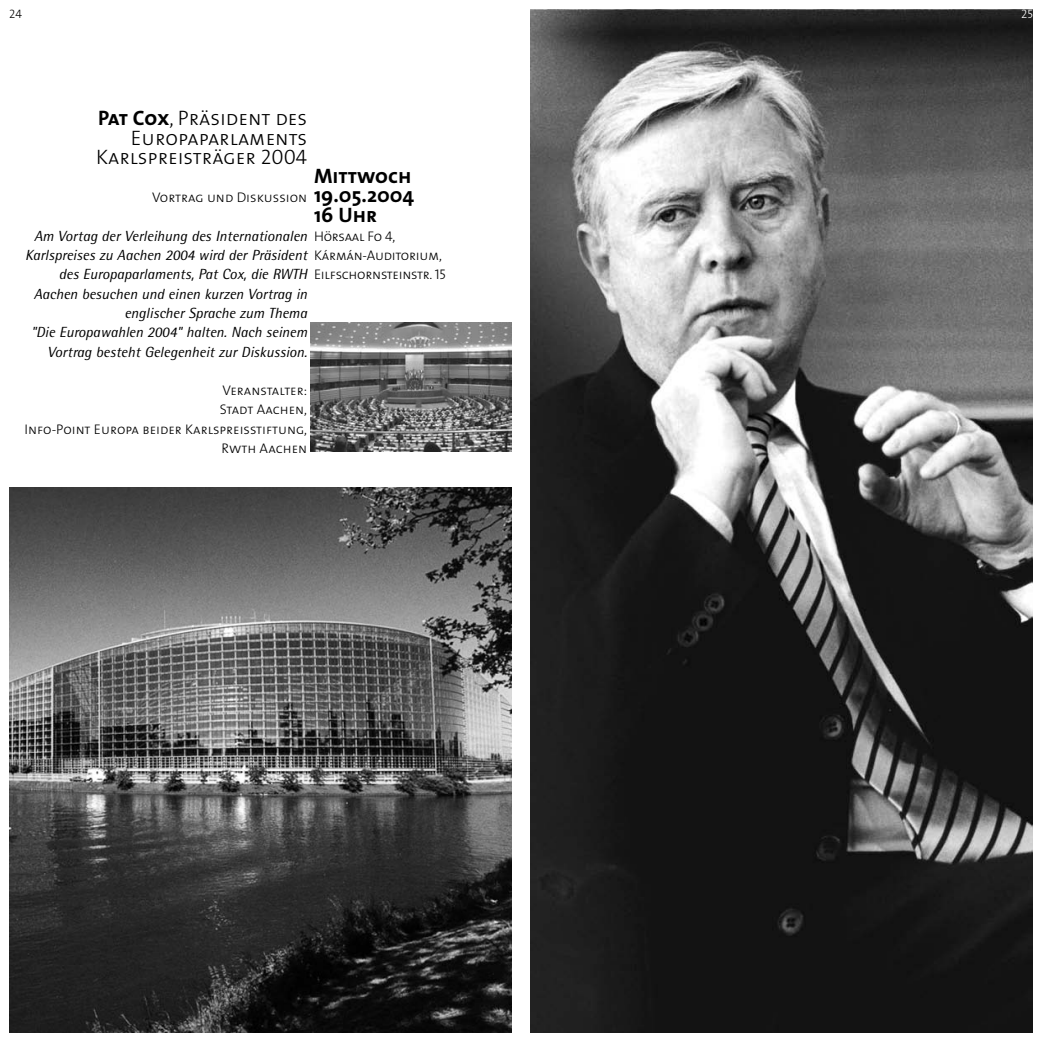
<style>
.page{position:relative;width:1042px;height:1042px;background:#fff}
.page>*{position:absolute;margin:0;border:0;box-sizing:border-box;transform-origin:0 0}
.t1{font:21px/19.2px "The Mix Light Caps";color:#000;text-align:right}
.t2{font:21px "The Mix Bold Caps";color:#000}
.t3{font:700 21px "The Mix";color:#000}
.t4{font:italic 14.7px/19.2px "Rotis Semi Sans";color:#000;text-align:right}
.t5{font:14px/19.2px "The Mix Light Caps";color:#000;text-align:right}
.t6{font:14px/19.2px "The Mix Light Caps";letter-spacing:-.02em;color:#000}
.t7{font:12.25px "The Mix Light Caps";color:#000}
.t8{font:12.25px "The Mix Light Caps";color:#fff}
.s1{font-family:"The Mix Bold Caps"}
.s2{font-family:"The Mix";font-weight:700}
</style>
<div class="page">
<img style="left:531px;top:10px;width:501px;height:1022px">
<img style="left:10px;top:487px;width:501px;height:545px">
<img style="left:311px;top:322px;width:200px;height:129px">
<p class="t7" style="left:9px;top:10px;width:14px">24</p>
<p class="t8" style="left:1021px;top:10px;width:13px">25</p>
<h1 class="t1" style="left:96px;top:111px;width:213px"><span class="s1">Pat Cox</span>, Präsident des<br>Europaparlaments<br>Karlspreisträger 2004</h1>
<p class="t5" style="left:152px;top:189px;width:156px">Vortrag und Diskussion</p>
<h1 class="t2" style="left:314px;top:169px;width:99px">Mittwoch</h1>
<h1 class="t3" style="left:314px;top:188px;width:102px">19.05.2004</h1>
<h1 class="t2" style="left:314px;top:207px;width:65px"><span class="s2">16</span> Uhr</h1>
<p class="t6" style="left:314px;top:228px;width:133px">Hörsaal Fo 4,<br>Kármán-Auditorium,<br>Eilfschornsteinstr. 15</p>
<p class="t4" style="left:25px;top:228px;width:284px">Am Vortag der Verleihung des Internationalen Karlspreises zu Aachen 2004 wird der Präsident des Europaparlaments, Pat Cox, die RWTH Aachen besuchen und einen kurzen Vortrag in englischer Sprache zum Thema<br>"Die Europawahlen 2004" halten. Nach seinem Vortrag besteht Gelegenheit zur Diskussion.</p>
<p class="t5" style="left:25px;top:382px;width:284px">Veranstalter:<br>Stadt Aachen,<br>Info-Point Europa beider Karlspreisstiftung,<br>Rwth Aachen</p>
</div>
